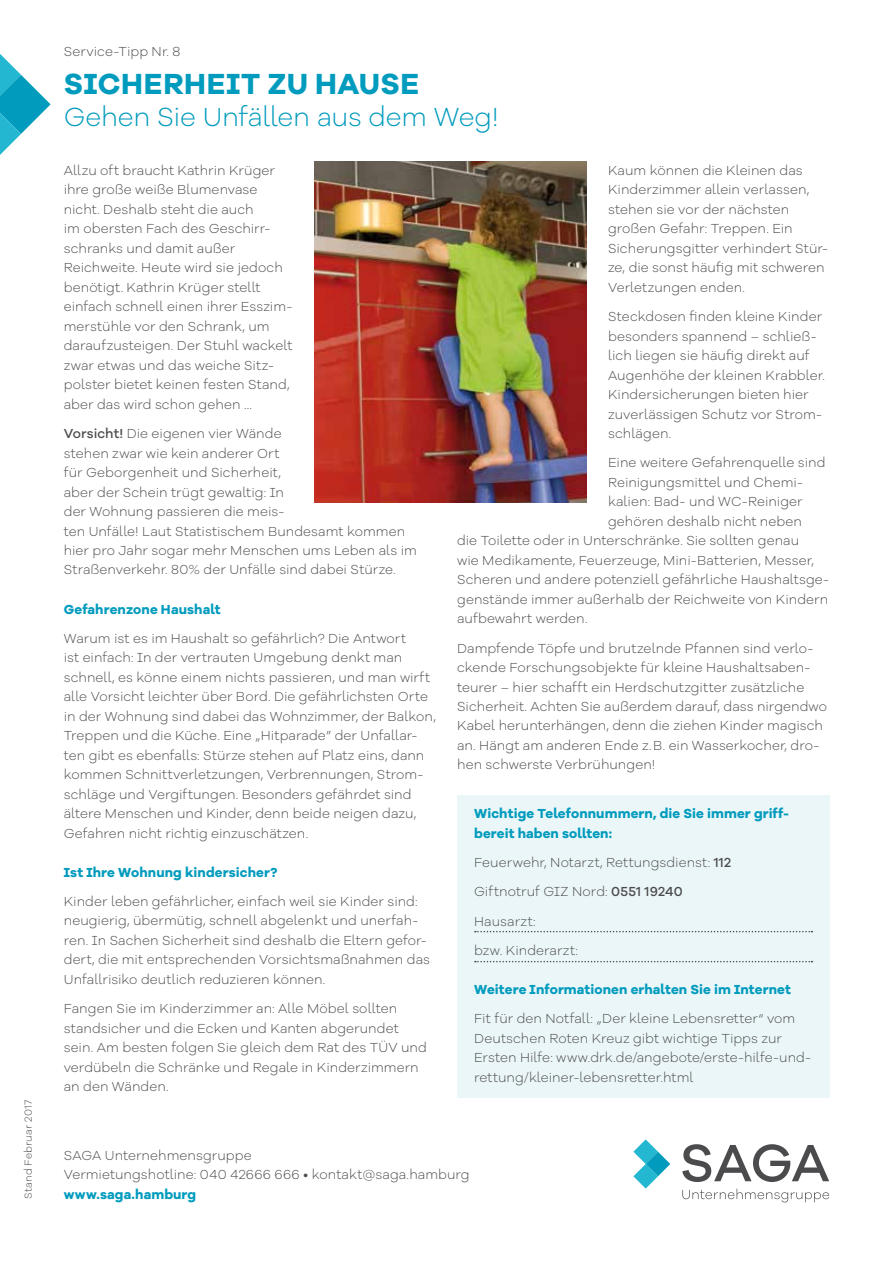
<style>
.page{position:relative;width:893px;height:1263px;background:#fff}
.page>*{position:absolute;margin:0;border:0;box-sizing:border-box;transform-origin:0 0}
.t1{font:700 30px "Galano Grotesque Alt";letter-spacing:.02em;color:#009bbd}
.t2{font:300 27px "Galano Grotesque Alt";letter-spacing:-.01em;color:#009bbd}
.t3{font:300 13.5px/19.5px "Galano Grotesque Alt";letter-spacing:.005em;color:#4b4b4d}
.t4{font:700 13.5px/19.5px "Galano Grotesque Alt";letter-spacing:.01em;color:#009bbd}
.t5{font:300 10.5px "Galano Grotesque Alt";letter-spacing:.02em;color:#4b4b4d}
.s1{font-weight:500}
</style>
<div class="page">
<svg style="left:0;top:54px;width:51px;height:101px"></svg>
<svg style="left:633px;top:1139px;width:37px;height:49px"></svg>
<svg style="left:682px;top:1144px;width:147px;height:38px"></svg>
<svg style="left:682px;top:1188px;width:147px;height:14px"></svg>
<div style="left:457px;top:795px;width:372px;height:302px;background:#ebf6f8"></div>
<svg style="left:475px;top:931px;width:337px;height:1px"></svg>
<svg style="left:475px;top:961px;width:337px;height:1px"></svg>
<img style="left:315px;top:161px;width:272px;height:342px">
<p class="t5" style="left:21px;top:1199px;width:101px;rotate:-90deg">Stand Februar 2017</p>
<p class="t3" style="left:64px;top:41px;width:118px">Service-Tipp Nr. 8</p>
<h1 class="t1" style="left:64px;top:64px;width:357px">Sicherheit zu Hause</h1>
<h2 class="t2" style="left:64px;top:100px;width:437px">Gehen Sie Unfällen aus dem Weg!</h2>
<p class="t3" style="left:64px;top:160px;width:230px">Allzu oft braucht Kathrin Krüger ihre große weiße Blumenvase nicht. Deshalb steht die auch<br>im obersten Fach des Geschirr&shy;schranks und damit außer<br>Reichweite. Heute wird sie jedoch benötigt. Kathrin Krüger stellt einfach schnell einen ihrer Esszim&shy;merstühle vor den Schrank, um daraufzusteigen. Der Stuhl wackelt zwar etwas und das weiche Sitz&shy;polster bietet keinen festen Stand, aber das wird schon gehen ...</p>
<p class="t3" style="left:64px;top:423px;width:355px"><span class="s1">Vorsicht!</span> Die eigenen vier Wände<br>stehen zwar wie kein anderer Ort<br>für Geborgenheit und Sicherheit,<br>aber der Schein trügt gewaltig: In<br>der Wohnung passieren die meis-<br>ten Unfälle! Laut Statistischem Bundesamt kommen hier pro Jahr sogar mehr Menschen ums Leben als im Straßenverkehr. 80% der Unfälle sind dabei Stürze.</p>
<p class="t4" style="left:64px;top:599px;width:158px">Gefahrenzone Haushalt</p>
<p class="t3" style="left:64px;top:628px;width:374px">Warum ist es im Haushalt so gefährlich? Die Antwort<br>ist einfach: In der vertrauten Umgebung denkt man schnell, es könne einem nichts passieren, und man wirft alle Vorsicht leichter über Bord. Die gefährlichsten Orte in der Wohnung sind dabei das Wohnzimmer, der Balkon, Treppen und die Küche. Eine „Hitparade” der Unfallar&shy;ten gibt es ebenfalls: Stürze stehen auf Platz eins, dann kommen Schnittverletzungen, Verbrennungen, Strom&shy;schläge und Vergiftungen. Besonders gefährdet sind ältere Menschen und Kinder, denn beide neigen dazu, Gefahren nicht richtig einzuschätzen.</p>
<p class="t4" style="left:64px;top:862px;width:215px">Ist Ihre Wohnung kindersicher?</p>
<p class="t3" style="left:64px;top:891px;width:368px">Kinder leben gefährlicher, einfach weil sie Kinder sind: neugierig, übermütig, schnell abgelenkt und unerfah&shy;ren. In Sachen Sicherheit sind deshalb die Eltern gefor&shy;dert, die mit entsprechenden Vorsichtsmaßnahmen das Unfallrisiko deutlich reduzieren können.</p>
<p class="t3" style="left:64px;top:998px;width:365px">Fangen Sie im Kinderzimmer an: Alle Möbel sollten standsicher und die Ecken und Kanten abgerundet sein. Am besten folgen Sie gleich dem Rat des TÜV und verdübeln die Schränke und Regale in Kinderzimmern an den Wänden.</p>
<p class="t3" style="left:608px;top:160px;width:221px">Kaum können die Kleinen das<br>Kinderzimmer allein verlassen, stehen sie vor der nächsten großen Gefahr: Treppen. Ein<br>Sicherungsgitter verhindert Stür&shy;ze, die sonst häufig mit schweren<br>Verletzungen enden.</p>
<p class="t3" style="left:608px;top:306px;width:218px">Steckdosen finden kleine Kinder besonders spannend – schließ&shy;lich liegen sie häufig direkt auf<br>Augenhöhe der kleinen Krabbler.<br>Kindersicherungen bieten hier zuverlässigen Schutz vor Strom&shy;schlägen.</p>
<p class="t3" style="left:608px;top:452px;width:219px">Eine weitere Gefahrenquelle sind</p>
<p class="t3" style="left:608px;top:472px;width:196px">Reinigungsmittel und Chemi-</p>
<p class="t3" style="left:608px;top:491px;width:196px">kalien: Bad- und WC-Reiniger</p>
<p class="t3" style="left:608px;top:511px;width:195px">gehören deshalb nicht neben</p>
<p class="t3" style="left:457px;top:530px;width:344px">die Toilette oder in Unterschränke. Sie sollten genau</p>
<p class="t3" style="left:457px;top:550px;width:358px">wie Medikamente, Feuerzeuge, Mini-Batterien, Messer,</p>
<p class="t3" style="left:457px;top:569px;width:374px">Scheren und andere potenziell gefährliche Haushaltsge-</p>
<p class="t3" style="left:457px;top:589px;width:373px">genstände immer außerhalb der Reichweite von Kindern</p>
<p class="t3" style="left:457px;top:608px;width:132px">aufbewahrt werden.</p>
<p class="t3" style="left:457px;top:638px;width:372px">Dampfende Töpfe und brutzelnde Pfannen sind verlo&shy;ckende Forschungsobjekte für kleine Haushaltsaben&shy;teurer – hier schafft ein Herdschutzgitter zusätzliche Sicherheit. Achten Sie außerdem darauf, dass nirgendwo Kabel herunterhängen, denn die ziehen Kinder magisch an. Hängt am anderen Ende z.B. ein Wasserkocher, dro&shy;hen schwerste Verbrühungen!</p>
<p class="t4" style="left:474px;top:804px;width:317px">Wichtige Telefonnummern, die Sie immer griff&shy;bereit haben sollten:</p>
<p class="t3" style="left:474px;top:847px;width:258px;line-height:29.2px">Feuerwehr, Notarzt, Rettungsdienst: <span class="s1">112<br></span>Giftnotruf GIZ Nord: <span class="s1">0551 19240<br></span>Hausarzt:<br>bzw. Kinderarzt:</p>
<p class="t4" style="left:474px;top:979px;width:318px">Weitere Informationen erhalten Sie im Internet</p>
<p class="t3" style="left:474px;top:1008px;width:339px">Fit für den Notfall: „Der kleine Lebensretter“ vom Deutschen Roten Kreuz gibt wichtige Tipps zur Ersten Hilfe: www.drk.de/angebote/erste-hilfe-und&shy;rettung/kleiner-lebensretter.html</p>
<p class="t3" style="left:64px;top:1145px;width:407px">SAGA Unternehmensgruppe<br>Vermietungshotline: 040 42666 666 • kontakt@saga.hamburg</p>
<p class="t4" style="left:64px;top:1184px;width:134px">www.saga.hamburg</p>
</div>
